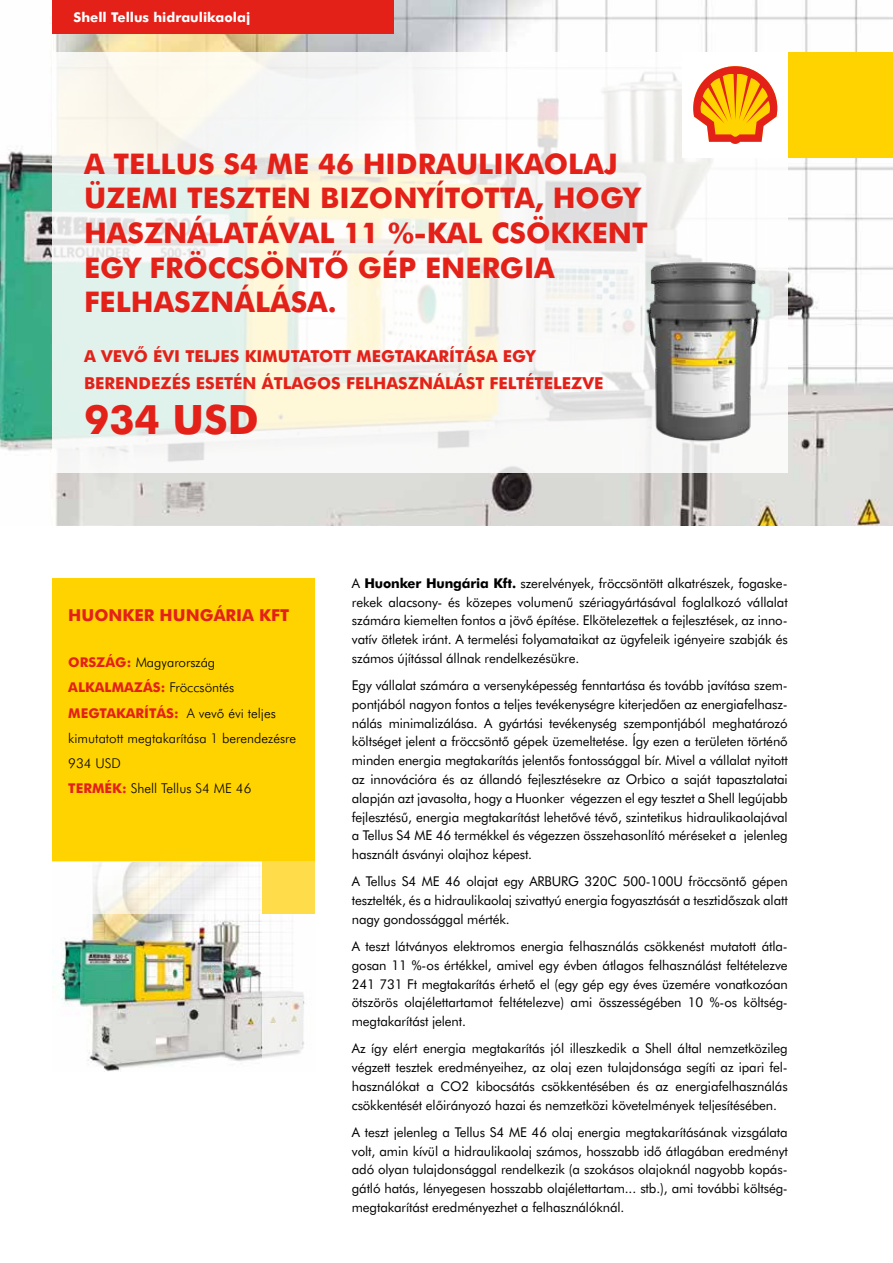
<style>
.page{position:relative;width:893px;height:1263px;background:#fff}
.page>*{position:absolute;margin:0;border:0;box-sizing:border-box;transform-origin:0 0}
.t1{font:700 40.5px "Futura BT3 ft";color:#e32119}
.t2{font:700 28.5px/34.5px "Futura BT3 ft";color:#e32119}
.t3{font:700 16.5px/27px "Futura BT3 ft";color:#e32119}
.t4{font:13.5px/18.8px "Futura BT3 ft";letter-spacing:-.01em;color:#000;text-align:justify}
.t5{font:300 13.5px/25.2px "Futura BT3 ft";color:#000}
.t6{font:700 13.5px "Futura BT3 ft";color:#fff}
.s1{font-weight:700;color:#e32119}
.s2{font-weight:700}
</style>
<div class="page">
<img style="left:0;top:0;width:893px;height:525px">
<svg style="left:53px;top:53px;width:735px;height:420px"></svg>
<div style="left:53px;top:0;width:341px;height:34px;background:#e32119"></div>
<div style="left:683px;top:53px;width:105px;height:105px;background:#fff"></div>
<svg style="left:693px;top:66px;width:85px;height:78px"></svg>
<div style="left:788px;top:53px;width:105px;height:105px;background:#ffd300"></div>
<hr style="left:788px;top:53px;width:1px;height:105px;background:#fff">
<img style="left:53px;top:914px;width:210px;height:158px">
<div style="left:53px;top:578px;width:262px;height:283px;background:#ffd300"></div>
<svg style="left:53px;top:861px;width:210px;height:53px"></svg>
<svg style="left:263px;top:921px;width:42px;height:137px"></svg>
<div style="left:263px;top:861px;width:52px;height:53px;background:#ffdc4a"></div>
<img style="left:627px;top:247px;width:153px;height:204px">
<p class="t6" style="left:74px;top:9px;width:178px">Shell Tellus hidraulikaolaj</p>
<h2 class="t2" style="left:84px;top:146px;width:565px">A TELLUS S4 ME 46 HIDRAULIKAOLAJ<br>ÜZEMI TESZTEN BIZONYÍTOTTA, HOGY<br>HASZNÁLATÁVAL 11 %-KAL CSÖKKENT<br>EGY FRÖCCSÖNTŐ GÉP ENERGIA<br>FELHASZNÁLÁSA.</h2>
<p class="t3" style="left:84px;top:342px;width:521px">A VEVŐ ÉVI TELJES KIMUTATOTT MEGTAKARÍTÁSA EGY<br>BERENDEZÉS ESETÉN ÁTLAGOS FELHASZNÁLÁST FELTÉTELEZVE</p>
<h1 class="t1" style="left:84px;top:395px;width:176px">934 USD</h1>
<p class="t3" style="left:68px;top:601px;width:222px">HUONKER HUNGÁRIA KFT</p>
<p class="t5" style="left:68px;top:650px;width:229px"><span class="s1">ORSZÁG:</span> Magyarország<br><span class="s1">ALKALMAZÁS:</span> Fröccsöntés<br><span class="s1">MEGTAKARÍTÁS:</span> A vevő évi teljes kimutatott megtakarítása 1 berendezésre<br>934 USD<br><span class="s1">TERMÉK:</span> Shell Tellus S4 ME 46</p>
<p class="t4" style="left:352px;top:574px;width:437px">A <span class="s2">Huonker Hungária Kft.</span> szerelvények, fröccsöntött alkatrészek, fogaske&shy;rekek alacsony- és közepes volumenű szériagyártásával foglalkozó vállalat számára kiemelten fontos a jövő építése. Elkötelezettek a fejlesztések, az inno&shy;vatív ötletek iránt. A termelési folyamataikat az ügyfeleik igényeire szabják és számos újítással állnak rendelkezésükre.</p>
<p class="t4" style="left:352px;top:676px;width:437px">Egy vállalat számára a versenyképesség fenntartása és tovább javítása szem&shy;pontjából nagyon fontos a teljes tevékenységre kiterjedően az energiafelhasz&shy;nálás minimalizálása. A gyártási tevékenység szempontjából meghatározó költséget jelent a fröccsöntő gépek üzemeltetése. Így ezen a területen történő minden energia megtakarítás jelentős fontossággal bír. Mivel a vállalat nyitott az innovációra és az állandó fejlesztésekre az Orbico a saját tapasztalatai alapján azt javasolta, hogy a Huonker végezzen el egy tesztet a Shell legújabb fejlesztésű, energia megtakarítást lehetővé tévő, szintetikus hidraulikaolajával a Tellus S4 ME 46 termékkel és végezzen összehasonlító méréseket a jelenleg használt ásványi olajhoz képest.</p>
<p class="t4" style="left:352px;top:872px;width:437px">A Tellus S4 ME 46 olajat egy ARBURG 320C 500-100U fröccsöntő gépen tesztelték, és a hidraulikaolaj szivattyú energia fogyasztását a tesztidőszak alatt nagy gondossággal mérték.</p>
<p class="t4" style="left:352px;top:937px;width:437px">A teszt látványos elektromos energia felhasználás csökkenést mutatott átla&shy;gosan 11 %-os értékkel, amivel egy évben átlagos felhasználást feltételezve 241 731 Ft megtakarítás érhető el (egy gép egy éves üzemére vonatkozóan ötszörös olajélettartamot feltételezve) ami összességében 10 %-os költség&shy;megtakarítást jelent.</p>
<p class="t4" style="left:352px;top:1039px;width:437px">Az így elért energia megtakarítás jól illeszkedik a Shell által nemzetközileg végzett tesztek eredményeihez, az olaj ezen tulajdonsága segíti az ipari fel&shy;használókat a CO2 kibocsátás csökkentésében és az energiafelhasználás csökkentését előirányozó hazai és nemzetközi követelmények teljesítésében.</p>
<p class="t4" style="left:352px;top:1122px;width:437px">A teszt jelenleg a Tellus S4 ME 46 olaj energia megtakarításának vizsgálata volt, amin kívül a hidraulikaolaj számos, hosszabb idő átlagában eredményt adó olyan tulajdonsággal rendelkezik (a szokásos olajoknál nagyobb kopás&shy;gátló hatás, lényegesen hosszabb olajélettartam... stb.), ami további költség&shy;megtakarítást eredményezhet a felhasználóknál.</p>
</div>
